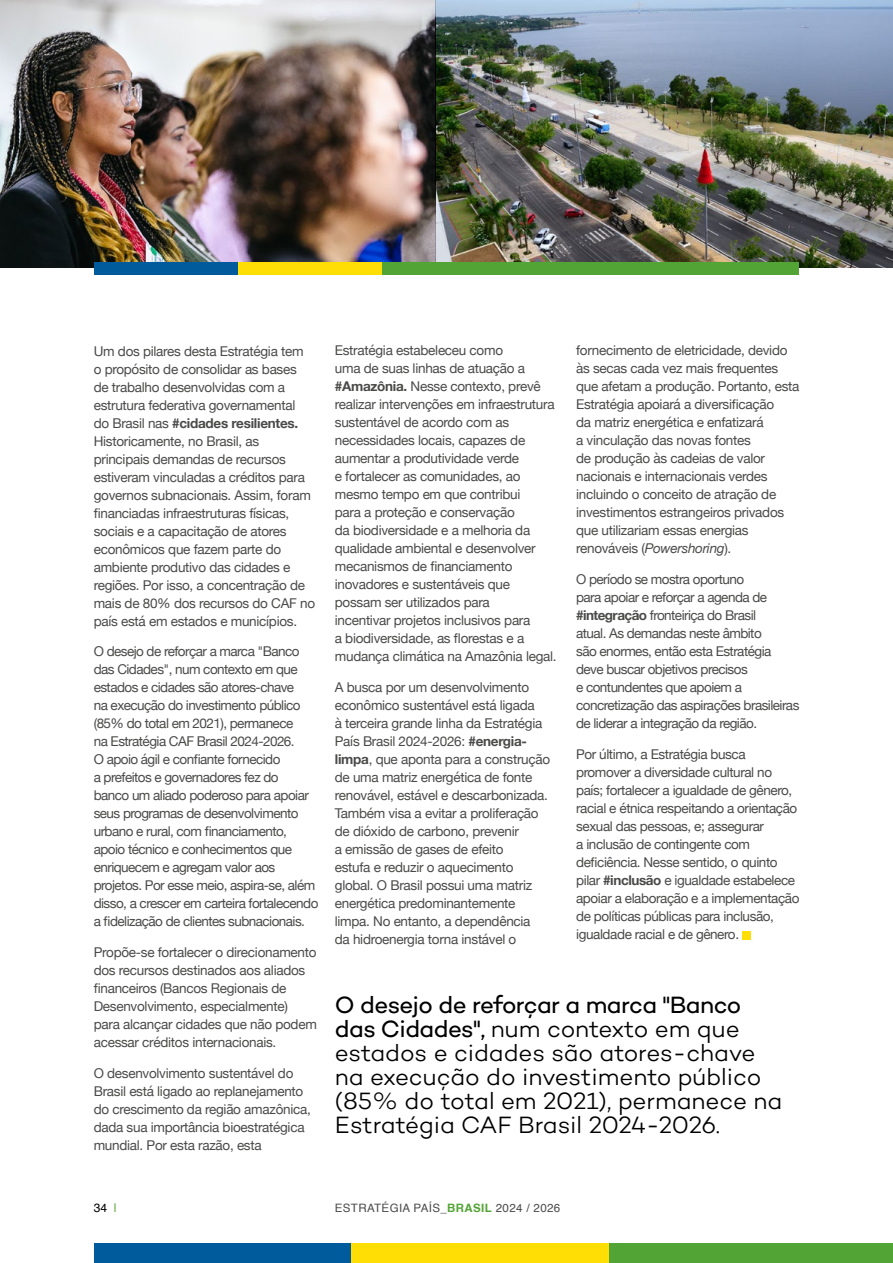
<style>
.page{position:relative;width:893px;height:1263px;background:#fff}
.page>*{position:absolute;margin:0;border:0;box-sizing:border-box;transform-origin:0 0}
.t1{font:300 24px/24px "Campton";letter-spacing:-.01em;color:#000}
.t2{font:13.5px/18px "Helvetica Neue";letter-spacing:-.02em;color:#4a4a49}
.t3{font:13.5px/18px "Helvetica Neue";letter-spacing:-.04em;color:#4a4a49}
.t4{font:12px "Helvetica";color:#000}
.t5{font:11.55px "Helvetica";letter-spacing:.03em;color:#4a4a49}
.s1{font-weight:700}
.s2{font-style:italic}
.s3{font-weight:400}
.s4{color:#52a534}
.s5{font-family:"Helvetica cyr";font-weight:700;color:#52a534}
</style>
<div class="page">
<div style="left:742px;top:931px;width:8px;height:8px;background:#ffde06"></div>
<img style="left:0;top:0;width:893px;height:268px">
<div style="left:94px;top:262px;width:144px;height:13px;background:#005b9d"></div>
<div style="left:381px;top:262px;width:418px;height:13px;background:#52a534"></div>
<div style="left:238px;top:262px;width:143px;height:13px;background:#ffde06"></div>
<div style="left:94px;top:1243px;width:257px;height:20px;background:#005b9d"></div>
<div style="left:608px;top:1243px;width:285px;height:20px;background:#52a534"></div>
<div style="left:351px;top:1243px;width:257px;height:20px;background:#ffde06"></div>
<p class="t2" style="left:94px;top:343px;width:223px">Um dos pilares desta Estratégia tem<br>o propósito de consolidar as bases de trabalho desenvolvidas com a estrutura federativa governamental<br>do Brasil nas <span class="s1">#cidades resilientes.<br></span>Historicamente, no Brasil, as principais demandas de recursos estiveram vinculadas a créditos para governos subnacionais. Assim, foram financiadas infraestruturas físicas, sociais e a capacitação de atores econômicos que fazem parte do ambiente produtivo das cidades e regiões. Por isso, a concentração de mais de 80% dos recursos do CAF no país está em estados e municípios.</p>
<p class="t3" style="left:94px;top:643px;width:226px">O desejo de reforçar a marca "Banco das Cidades", num contexto em que estados e cidades são atores-chave<br>na execução do investimento público (85% do total em 2021), permanece<br>na Estratégia CAF Brasil 2024-2026.<br>O apoio ágil e confiante fornecido<br>a prefeitos e governadores fez do<br>banco um aliado poderoso para apoiar seus programas de desenvolvimento urbano e rural, com financiamento, apoio técnico e conhecimentos que enriquecem e agregam valor aos projetos. Por esse meio, aspira-se, além disso, a crescer em carteira fortalecendo a fidelização de clientes subnacionais.</p>
<p class="t2" style="left:94px;top:944px;width:225px">Propõe-se fortalecer o direcionamento dos recursos destinados aos aliados financeiros (Bancos Regionais de Desenvolvimento, especialmente) para alcançar cidades que não podem acessar créditos internacionais.</p>
<p class="t2" style="left:94px;top:1065px;width:219px">O desenvolvimento sustentável do Brasil está ligado ao replanejamento do crescimento da região amazônica, dada sua importância bioestratégica mundial. Por esta razão, esta</p>
<p class="t2" style="left:335px;top:342px;width:223px">Estratégia estabeleceu como<br>uma de suas linhas de atuação a <span class="s1">#Amazônia.</span> Nesse contexto, prevê realizar intervenções em infraestrutura sustentável de acordo com as necessidades locais, capazes de aumentar a produtividade verde<br>e fortalecer as comunidades, ao mesmo tempo em que contribui<br>para a proteção e conservação<br>da biodiversidade e a melhoria da qualidade ambiental e desenvolver mecanismos de financiamento inovadores e sustentáveis que possam ser utilizados para<br>incentivar projetos inclusivos para<br>a biodiversidade, as florestas e a mudança climática na Amazônia legal.</p>
<p class="t2" style="left:335px;top:679px;width:217px">A busca por um desenvolvimento econômico sustentável está ligada<br>à terceira grande linha da Estratégia País Brasil 2024-2026: <span class="s1">#energia&shy;limpa</span>, que aponta para a construção de uma matriz energética de fonte renovável, estável e descarbonizada.<br>Também visa a evitar a proliferação de dióxido de carbono, prevenir<br>a emissão de gases de efeito<br>estufa e reduzir o aquecimento global. O Brasil possui uma matriz energética predominantemente limpa. No entanto, a dependência<br>da hidroenergia torna instável o</p>
<p class="t2" style="left:576px;top:342px;width:225px">fornecimento de eletricidade, devido às secas cada vez mais frequentes que afetam a produção. Portanto, esta Estratégia apoiará a diversificação<br>da matriz energética e enfatizará<br>a vinculação das novas fontes<br>de produção às cadeias de valor nacionais e internacionais verdes incluindo o conceito de atração de investimentos estrangeiros privados que utilizariam essas energias renováveis (<span class="s2">Powershoring</span>).</p>
<p class="t3" style="left:576px;top:571px;width:225px">O período se mostra oportuno<br>para apoiar e reforçar a agenda de <span class="s1">#integração</span> fronteiriça do Brasil<br>atual. As demandas neste âmbito<br>são enormes, então esta Estratégia deve buscar objetivos precisos<br>e contundentes que apoiem a concretização das aspirações brasileiras de liderar a integração da região.</p>
<p class="t2" style="left:576px;top:746px;width:225px">Por último, a Estratégia busca promover a diversidade cultural no país; fortalecer a igualdade de gênero, racial e étnica respeitando a orientação sexual das pessoas, e; assegurar<br>a inclusão de contingente com deficiência. Nesse sentido, o quinto pilar <span class="s1">#inclusão</span> e igualdade estabelece apoiar a elaboração e a implementação de políticas públicas para inclusão, igualdade racial e de gênero.</p>
<h1 class="t1" style="left:335px;top:993px;width:449px"><span class="s3">O desejo de reforçar a marca "Banco das Cidades",</span> num contexto em que estados e cidades são atores-chave na execução do investimento público (85% do total em 2021), permanece na Estratégia CAF Brasil 2024-2026.</h1>
<p class="t4" style="left:94px;top:1199px;width:25px">34 <span class="s4">|</span></p>
<p class="t5" style="left:335px;top:1199px;width:227px">ESTRATÉGIA PAÍS_<span class="s5">BRASIL</span> 2024 / 2026</p>
</div>
